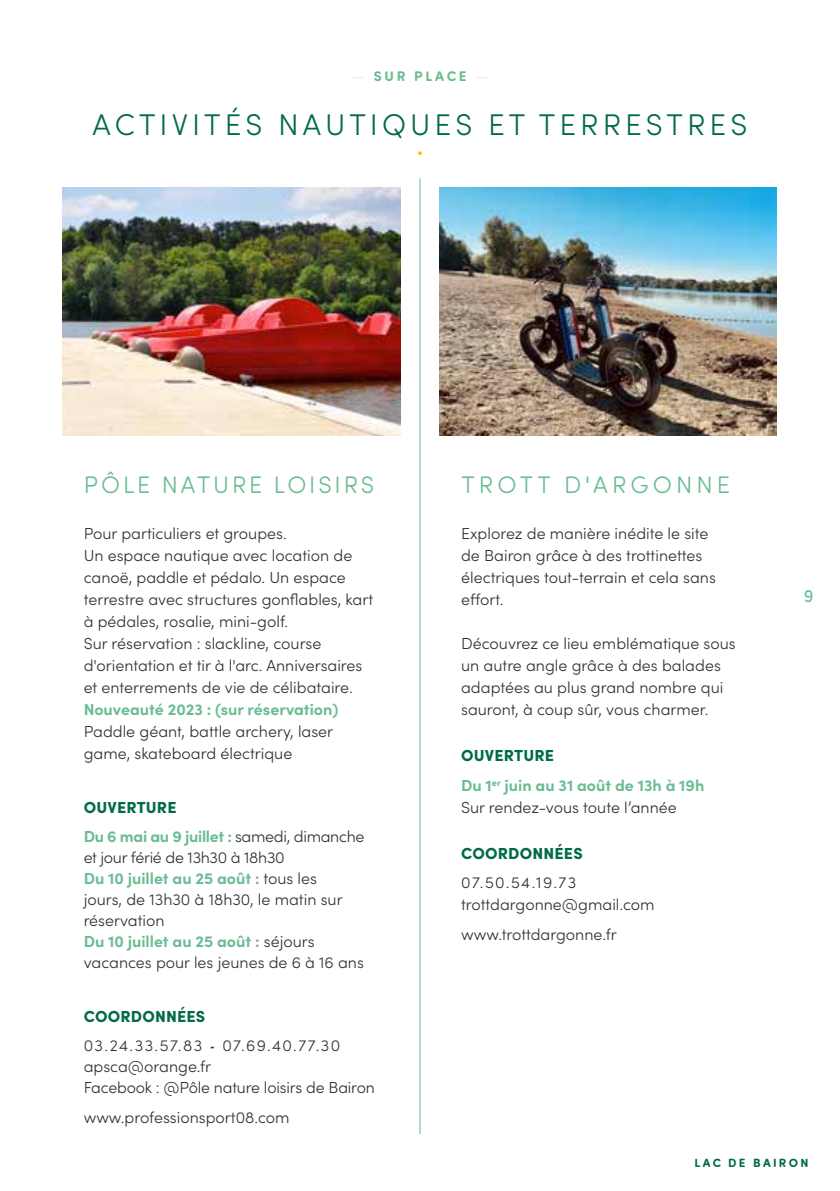
<style>
.page{position:relative;width:840px;height:1191px;background:#fff}
.page>*{position:absolute;margin:0;border:0;box-sizing:border-box;transform-origin:0 0}
.t1{font:300 30px "Sofia Pro";letter-spacing:.135em;color:#006a4a}
.t2{font:300 24px "Sofia Pro Soft";letter-spacing:.12em;color:#6abc93}
.t3{font:300 24px "Sofia Pro Soft";letter-spacing:.17em;color:#6abc93}
.t4{font:18px "Sofia Pro Soft";color:#6abc93}
.t5{font:300 16px/22px "Sofia Pro";color:#303232}
.t6{font:700 16px/30px "Sofia Pro";color:#6abc93}
.t7{font:700 16px/29px "Sofia Pro";letter-spacing:-.02em;color:#6abc93}
.t8{font:300 16px/29px "Sofia Pro";letter-spacing:.09em;color:#303232}
.t9{font:900 16px "Sofia Pro";letter-spacing:.01em;color:#006a4a}
.t10{font:700 14px "Sofia Pro Soft";letter-spacing:.195em;color:#6abc91}
.t11{font:700 12px "Sofia Pro Soft";letter-spacing:.195em;color:#006a4a}
.s1{font-family:"Didot LT Pro"}
.s2{font-weight:900;color:#006a4a}
.s3{font-weight:300;color:#303232}
.s4{font-weight:700;color:#6abc93}
.s5{font-family:"Didot LT Pro";font-weight:700}
</style>
<div class="page">
<hr style="left:419px;top:179px;width:1px;height:954px;background:#6abc91">
<svg style="left:418px;top:151px;width:3px;height:4px"></svg>
<img style="left:62px;top:187px;width:338px;height:249px">
<img style="left:439px;top:187px;width:336px;height:249px">
<p class="t10" style="left:350px;top:66px;width:140px"><span class="s1">—</span> SUR PLACE <span class="s1">—</span></p>
<h1 class="t1" style="left:93px;top:103px;width:655px">ACTIVITÉS NAUTIQUES ET TERRESTRES</h1>
<h2 class="t2" style="left:84px;top:469px;width:292px">PÔLE NATURE LOISIRS</h2>
<p class="t5" style="left:84px;top:522px;width:291px">Pour particuliers et groupes.<br>Un espace nautique avec location de canoë, paddle et pédalo. Un espace terrestre avec structures gonflables, kart à pédales, rosalie, mini-golf.<br>Sur réservation : slackline, course d'orientation et tir à l'arc. Anniversaires et enterrements de vie de célibataire.</p>
<p class="t6" style="left:84px;top:693px;width:256px">Nouveauté 2023 : (sur réservation)</p>
<p class="t5" style="left:84px;top:720px;width:251px">Paddle géant, battle archery, laser game, skateboard électrique</p>
<p class="t7" style="left:84px;top:792px;width:282px"><span class="s2">OUVERTURE<br></span>Du 6 mai au 9 juillet : <span class="s3">samedi, dimanche</span></p>
<p class="t5" style="left:84px;top:846px;width:281px;line-height:21px">et jour férié de 13h30 à 18h30<br><span class="s4">Du 10 juillet au 25 août :</span> tous les<br>jours, de 13h30 à 18h30, le matin sur réservation<br><span class="s4">Du 10 juillet au 25 août :</span> séjours vacances pour les jeunes de 6 à 16 ans</p>
<p class="t8" style="left:84px;top:1001px;width:258px"><span class="s2">COORDONNÉES<br></span>03.24.33.57.83 <span class="s5">-</span> 07.69.40.77.30</p>
<p class="t5" style="left:84px;top:1055px;width:292px;line-height:21px">apsca@orange.fr<br>Facebook : @Pôle nature loisirs de Bairon</p>
<p class="t5" style="left:84px;top:1105px;width:207px">www.professionsport08.com</p>
<h2 class="t3" style="left:461px;top:469px;width:270px">TROTT D'ARGONNE</h2>
<p class="t5" style="left:461px;top:522px;width:256px">Explorez de manière inédite le site de Bairon grâce à des trottinettes électriques tout-terrain et cela sans effort.</p>
<p class="t5" style="left:461px;top:632px;width:276px">Découvrez ce lieu emblématique sous un autre angle grâce à des balades adaptées au plus grand nombre qui sauront, à coup sûr, vous charmer.</p>
<p class="t6" style="left:461px;top:739px;width:245px"><span class="s2">OUVERTURE<br></span>Du 1<sup>er</sup> juin au 31 août de 13h à 19h</p>
<p class="t5" style="left:461px;top:796px;width:217px">Sur rendez-vous toute l’année</p>
<p class="t9" style="left:461px;top:841px;width:123px">COORDONNÉES</p>
<p class="t5" style="left:461px;top:871px;width:195px">07.50.54.19.73 trottdargonne@gmail.com</p>
<p class="t5" style="left:461px;top:923px;width:157px">www.trottdargonne.fr</p>
<p class="t4" style="left:803px;top:584px;width:11px">9</p>
<p class="t11" style="left:694px;top:1154px;width:115px">LAC DE BAIRON</p>
</div>
